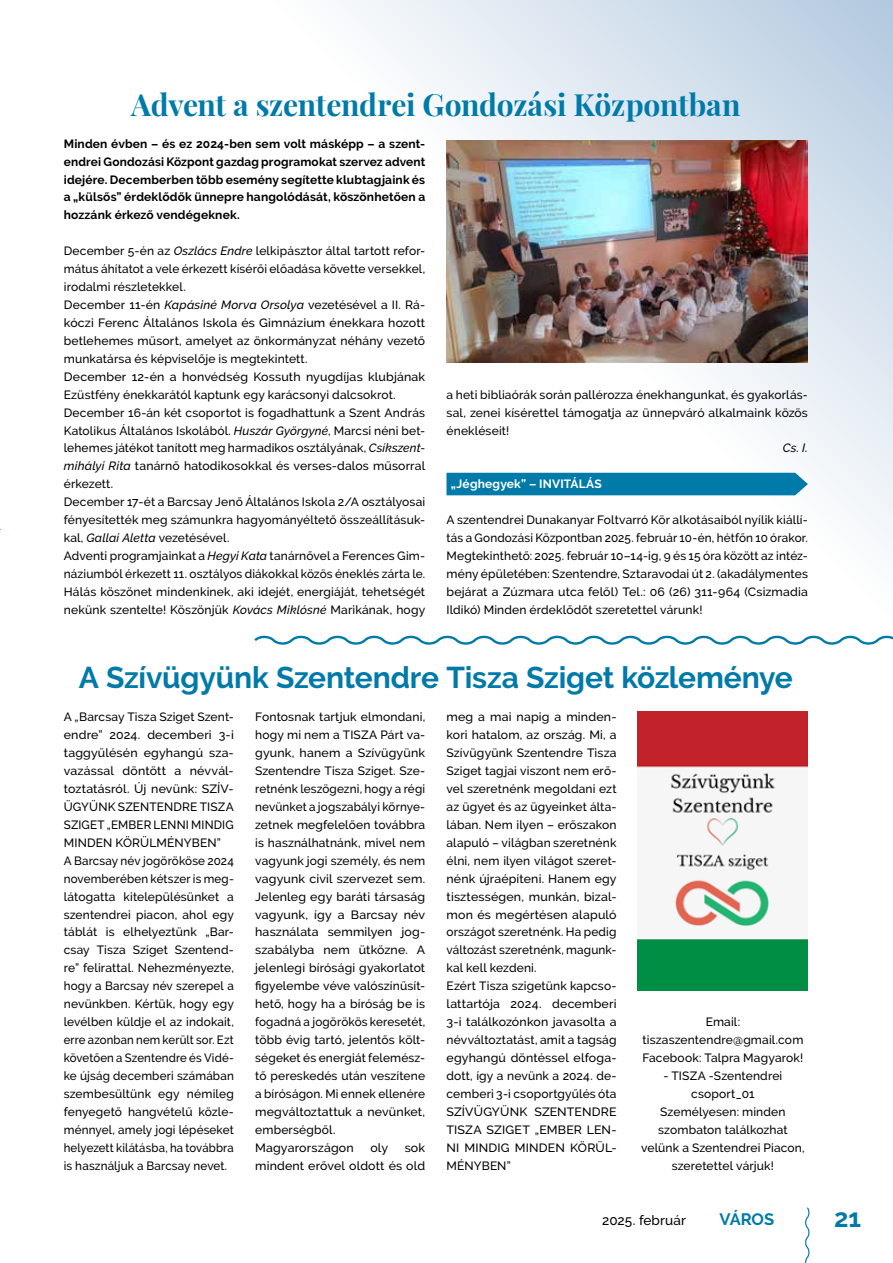
<style>
.page{position:relative;width:893px;height:1263px;background:#fff}
.page>*{position:absolute;margin:0;border:0;box-sizing:border-box;transform-origin:0 0}
.t1{font:700 30px "Raleway";letter-spacing:-.005em;color:#007aa9}
.t2{font:700 30px "Playfair Display";letter-spacing:-.01em;color:#007aa9}
.t3{font:700 25.5px "Raleway";color:#007aa9}
.t4{font:700 16.5px "Raleway";letter-spacing:-.005em;color:#007aa9}
.t5{font:500 13.5px "Raleway";letter-spacing:.01em;color:#000}
.t6{font:500 12px/18px "Raleway";letter-spacing:.015em;color:#000}
.t7{font:700 12px/18px "Raleway";letter-spacing:.015em;color:#000;text-align:justify}
.t8{font:700 12px "Raleway";letter-spacing:.015em;color:#fff}
.t9{font:italic 500 12px "Raleway";color:#000}
.s1{font-style:italic}
</style>
<div class="page">
<svg style="left:805px;top:1207px;width:5px;height:56px"></svg>
<svg style="left:349px;top:0;width:544px;height:542px"></svg>
<div style="left:446px;top:473px;width:362px;height:22px;background:#007aa9"></div>
<img style="left:638px;top:712px;width:170px;height:278px">
<img style="left:446px;top:140px;width:362px;height:223px">
<svg style="left:254px;top:635px;width:639px;height:10px"></svg>
<h1 class="t2" style="left:131px;top:81px;width:611px">Advent a szentendrei Gondozási Központban</h1>
<p class="t7" style="left:64px;top:134px;width:363px">Minden évben – és ez 2024-ben sem volt másképp – a szent&shy;endrei Gondozási Központ gazdag programokat szervez advent idejére. Decemberben több esemény segítette klubtagjaink és a „külsős” érdeklődők ünnepre hangolódását, köszönhetően a hozzánk érkező vendégeknek.</p>
<p class="t6" style="left:64px;top:242px;width:363px">December 5-én az <span class="s1">Oszlács Endre</span> lelkipásztor által tartott refor&shy;mátus áhítatot a vele érkezett kísérői előadása követte versekkel, irodalmi részletekkel.<br>December 11-én <span class="s1">Kapásiné Morva Orsolya</span> vezetésével a II. Rá&shy;kóczi Ferenc Általános Iskola és Gimnázium énekkara hozott betlehemes műsort, amelyet az önkormányzat néhány vezető munkatársa és képviselője is megtekintett.<br>December 12-én a honvédség Kossuth nyugdíjas klubjának Ezüstfény énekkarától kaptunk egy karácsonyi dalcsokrot.<br>December 16-án két csoportot is fogadhattunk a Szent András Katolikus Általános Iskolából. <span class="s1">Huszár Györgyné</span>, Marcsi néni bet&shy;lehemes játékot tanított meg harmadikos osztályának, <span class="s1">Csíkszent&shy;mihályi Rita</span> tanárnő hatodikosokkal és verses-dalos műsorral érkezett.<br>December 17-ét a Barcsay Jenő Általános Iskola 2/A osztályosai fényesítették meg számunkra hagyományéltető összeállításuk&shy;kal, <span class="s1">Gallai Aletta</span> vezetésével.<br>Adventi programjainkat a <span class="s1">Hegyi Kata</span> tanárnővel a Ferences Gim&shy;náziumból érkezett 11. osztályos diákokkal közös éneklés zárta le.<br>Hálás köszönet mindenkinek, aki idejét, energiáját, tehetségét nekünk szentelte! Köszönjük <span class="s1">Kovács Miklósné</span> Marikának, hogy</p>
<p class="t6" style="left:446px;top:385px;width:363px;text-align:justify">a heti bibliaórák során pallérozza énekhangunkat, és gyakorlás&shy;sal, zenei kísérettel támogatja az ünnepváró alkalmaink közös énekléseit!</p>
<p class="t9" style="left:783px;top:441px;width:27px">Cs. I.</p>
<p class="t8" style="left:451px;top:477px;width:153px">„Jéghegyek” – INVITÁLÁS</p>
<p class="t6" style="left:446px;top:511px;width:363px;text-align:justify">A szentendrei Dunakanyar Foltvarró Kör alkotásaiból nyílik kiállí&shy;tás a Gondozási Központban 2025. február 10-én, hétfőn 10 órakor.<br>Megtekinthető: 2025. február 10–14-ig, 9 és 15 óra között az intéz&shy;mény épületében: Szentendre, Sztaravodai út 2. (akadálymentes bejárat a Zúzmara utca felől) Tel.: 06 (26) 311-964 (Csizmadia Ildikó) Minden érdeklődőt szeretettel várunk!</p>
<h1 class="t1" style="left:79px;top:660px;width:716px">A Szívügyünk Szentendre Tisza Sziget közleménye</h1>
<p class="t6" style="left:64px;top:708px;width:172px">A „Barcsay Tisza Sziget Szent&shy;endre” 2024. decemberi 3-i taggyűlésén egyhangú sza&shy;vazással döntött a névvál&shy;toztatásról. Új nevünk: SZÍV-<br>ÜGYÜNK SZENTENDRE TISZA<br>SZIGET „EMBER LENNI MINDIG<br>MINDEN KÖRÜLMÉNYBEN”<br>A Barcsay név jogörököse 2024 novemberében kétszer is meg&shy;látogatta kitelepülésünket a szentendrei piacon, ahol egy táblát is elhelyeztünk „Bar&shy;csay Tisza Sziget Szentend&shy;re” felirattal. Nehezményezte, hogy a Barcsay név szerepel a nevünkben. Kértük, hogy egy levélben küldje el az indokait, erre azonban nem került sor. Ezt követően a Szentendre és Vidé&shy;ke újság decemberi számában szembesültünk egy némileg fenyegető hangvételű közle&shy;ménnyel, amely jogi lépéseket helyezett kilátásba, ha továbbra is használjuk a Barcsay nevet.</p>
<p class="t6" style="left:255px;top:708px;width:172px">Fontosnak tartjuk elmondani, hogy mi nem a TISZA Párt va&shy;gyunk, hanem a Szívügyünk<br>Szentendre Tisza Sziget. Sze&shy;retnénk leszögezni, hogy a régi nevünket a jogszabályi környe&shy;zetnek megfelelően továbbra is használhatnánk, mivel nem vagyunk jogi személy, és nem vagyunk civil szervezet sem.<br>Jelenleg egy baráti társaság vagyunk, így a Barcsay név használata semmilyen jog&shy;szabályba nem ütközne. A jelenlegi bírósági gyakorlatot figyelembe véve valószínűsít&shy;hető, hogy ha a bíróság be is fogadná a jogörökös keresetét, több évig tartó, jelentős költ&shy;ségeket és energiát felemész&shy;tő pereskedés után veszítene a bíróságon. Mi ennek ellenére megváltoztattuk a nevünket, emberségből.<br>Magyarországon</p>
<p class="t6" style="left:446px;top:708px;width:172px">meg a mai napig a minden&shy;kori hatalom, az ország. Mi, a<br>Szívügyünk Szentendre Tisza<br>Sziget tagjai viszont nem erő&shy;vel szeretnénk megoldani ezt az ügyet és az ügyeinket álta&shy;lában. Nem ilyen – erőszakon alapuló – világban szeretnénk élni, nem ilyen világot szeret&shy;nénk újraépíteni. Hanem egy tisztességen, munkán, bizal&shy;mon és megértésen alapuló országot szeretnénk. Ha pedig változást szeretnénk, magunk&shy;kal kell kezdeni.<br>Ezért Tisza szigetünk kapcso&shy;lattartója 2024. decemberi<br>3-i találkozónkon javasolta a névváltoztatást, amit a tagság egyhangú döntéssel elfoga&shy;dott, így a nevünk a 2024. de&shy;cemberi 3-i csoportgyűlés óta<br>SZÍVÜGYÜNK SZENTENDRE<br>TISZA SZIGET „EMBER LEN-<br>NI MINDIG MINDEN KÖRÜL-<br>MÉNYBEN”</p>
<p class="t6" style="left:642px;top:1013px;width:163px;text-align:center">Email: tiszaszentendre@gmail.com<br>Facebook: Talpra Magyarok!</p>
<p class="t6" style="left:641px;top:1067px;width:165px;text-align:center">- TISZA -Szentendrei csoport_01<br>Személyesen: minden szombaton találkozhat velünk a Szentendrei Piacon, szeretettel várjuk!</p>
<p class="t6" style="left:255px;top:1138px;width:172px;text-align:right">sok<br>mindent erővel oldott és old</p>
<p class="t6" style="left:370px;top:1138px;width:19px">oly</p>
<p class="t5" style="left:602px;top:1212px;width:85px">2025. február</p>
<h3 class="t4" style="left:719px;top:1209px;width:56px">VÁROS</h3>
<h2 class="t3" style="left:834px;top:1204px;width:29px">21</h2>
</div>
